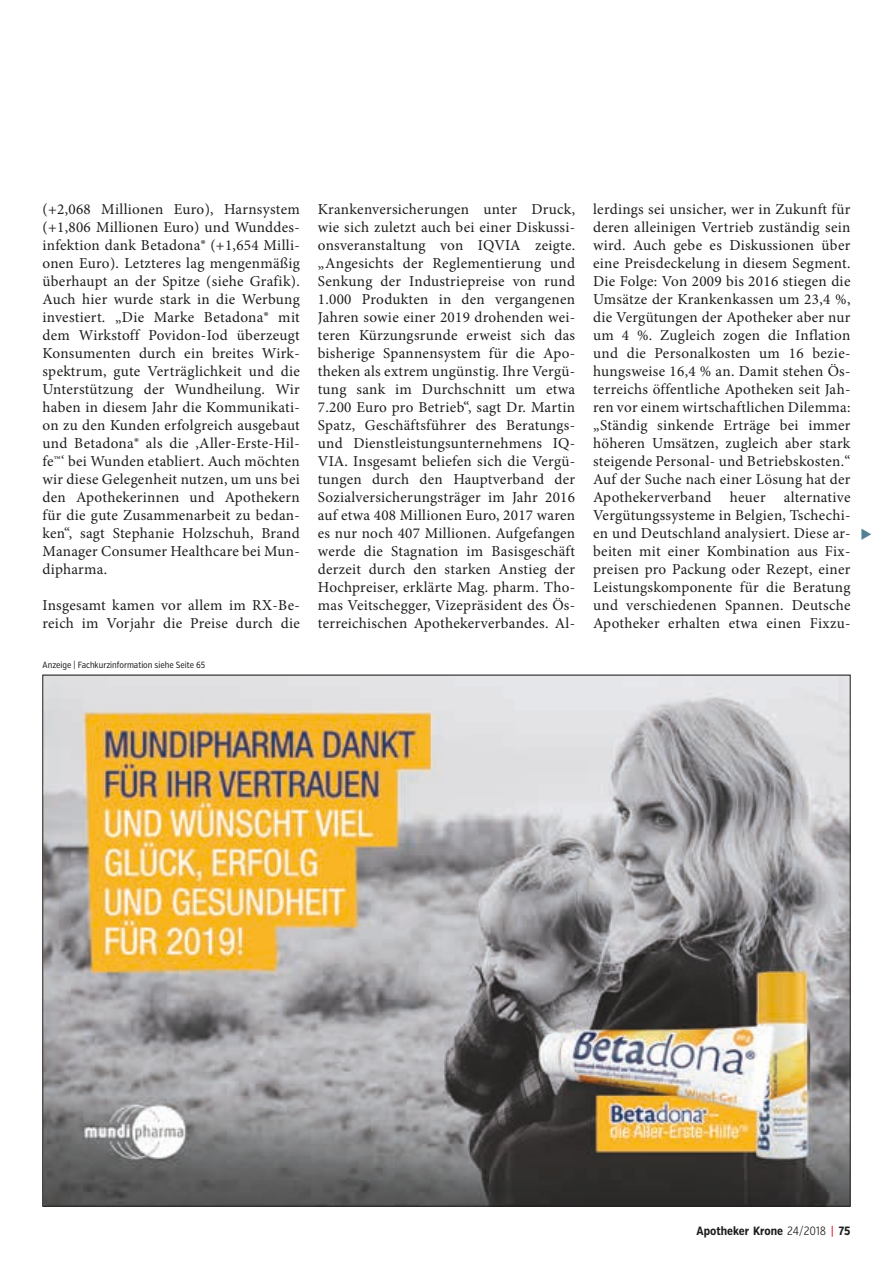
<style>
.page{position:relative;width:893px;height:1263px;background:#fff}
.page>*{position:absolute;margin:0;border:0;box-sizing:border-box;transform-origin:0 0}
.t1{font:15.15px/18px "Minion Pro";letter-spacing:.02em;color:#1d1d1b;text-align:justify}
.t2{font:700 12px "Verb Ex Cond";color:#1d1d1b}
.t3{font:9px "Verb Ex Cond";color:#1d1d1b}
.s1{font-weight:300}
.s2{font-family:"Lucida Grande";font-weight:400;color:#e30614}
</style>
<div class="page">
<img style="left:45px;top:677px;width:803px;height:527px">
<p class="t1" style="left:43px;top:201px;width:259px">(+2,068 Millionen Euro), Harnsystem (+1,806 Millionen Euro) und Wunddes&shy;infektion dank Betadona® (+1,654 Milli&shy;onen Euro). Letzteres lag mengenmäßig überhaupt an der Spitze (siehe Grafik).<br>Auch hier wurde stark in die Werbung investiert. „Die Marke Betadona® mit dem Wirkstoff Povidon-Iod überzeugt Konsumenten durch ein breites Wirk&shy;spektrum, gute Verträglichkeit und die Unterstützung der Wundheilung. Wir haben in diesem Jahr die Kommunikati&shy;on zu den Kunden erfolgreich ausgebaut und Betadona® als die ,Aller-Erste-Hil&shy;fe™‘ bei Wunden etabliert. Auch möchten wir diese Gelegenheit nutzen, um uns bei den Apothekerinnen und Apothekern für die gute Zusammenarbeit zu bedan&shy;ken“, sagt Stephanie Holzschuh, Brand Manager Consumer Healthcare bei Mun&shy;dipharma.</p>
<p class="t1" style="left:43px;top:597px;width:259px">Insgesamt kamen vor allem im RX-Be&shy;reich im Vorjahr die Preise durch die</p>
<p class="t3" style="left:43px;top:660px;width:164px">Anzeige | Fachkurzinformation siehe Seite 65</p>
<p class="t1" style="left:318px;top:201px;width:259px">Krankenversicherungen unter Druck, wie sich zuletzt auch bei einer Diskussi&shy;onsveranstaltung von IQVIA zeigte. „Angesichts der Reglementierung und Senkung der Industriepreise von rund 1.000 Produkten in den vergangenen Jahren sowie einer 2019 drohenden wei&shy;teren Kürzungsrunde erweist sich das bisherige Spannensystem für die Apo&shy;theken als extrem ungünstig. Ihre Vergü&shy;tung sank im Durchschnitt um etwa 7.200 Euro pro Betrieb“, sagt Dr. Martin Spatz, Geschäftsführer des Beratungs&shy;und Dienstleistungsunternehmens IQ-VIA. Insgesamt beliefen sich die Vergü&shy;tungen durch den Hauptverband der Sozialversicherungsträger im Jahr 2016 auf etwa 408 Millionen Euro, 2017 waren es nur noch 407 Millionen. Aufgefangen werde die Stagnation im Basisgeschäft derzeit durch den starken Anstieg der Hochpreiser, erklärte Mag. pharm. Tho&shy;mas Veitschegger, Vizepräsident des Ös&shy;terreichischen Apothekerverbandes. Al-</p>
<p class="t1" style="left:593px;top:201px;width:259px">lerdings sei unsicher, wer in Zukunft für deren alleinigen Vertrieb zuständig sein wird. Auch gebe es Diskussionen über eine Preisdeckelung in diesem Segment.<br>Die Folge: Von 2009 bis 2016 stiegen die Umsätze der Krankenkassen um 23,4 %, die Vergütungen der Apotheker aber nur um 4 %. Zugleich zogen die Inflation und die Personalkosten um 16 bezie&shy;hungsweise 16,4 % an. Damit stehen Ös&shy;terreichs öffentliche Apotheken seit Jah&shy;ren vor einem wirtschaftlichen Dilemma: „Ständig sinkende Erträge bei immer höheren Umsätzen, zugleich aber stark steigende Personal- und Betriebskosten.“ Auf der Suche nach einer Lösung hat der Apothekerverband heuer alternative Vergütungssysteme in Belgien, Tschechi&shy;en und Deutschland analysiert. Diese ar&shy;beiten mit einer Kombination aus Fix&shy;preisen pro Packung oder Rezept, einer Leistungskomponente für die Beratung und verschiedenen Spannen. Deutsche Apotheker erhalten etwa einen Fixzu-</p>
<p class="t2" style="left:696px;top:1223px;width:155px">Apotheker Krone <span class="s1">24/2018</span> <span class="s2">|</span> 75</p>
</div>
